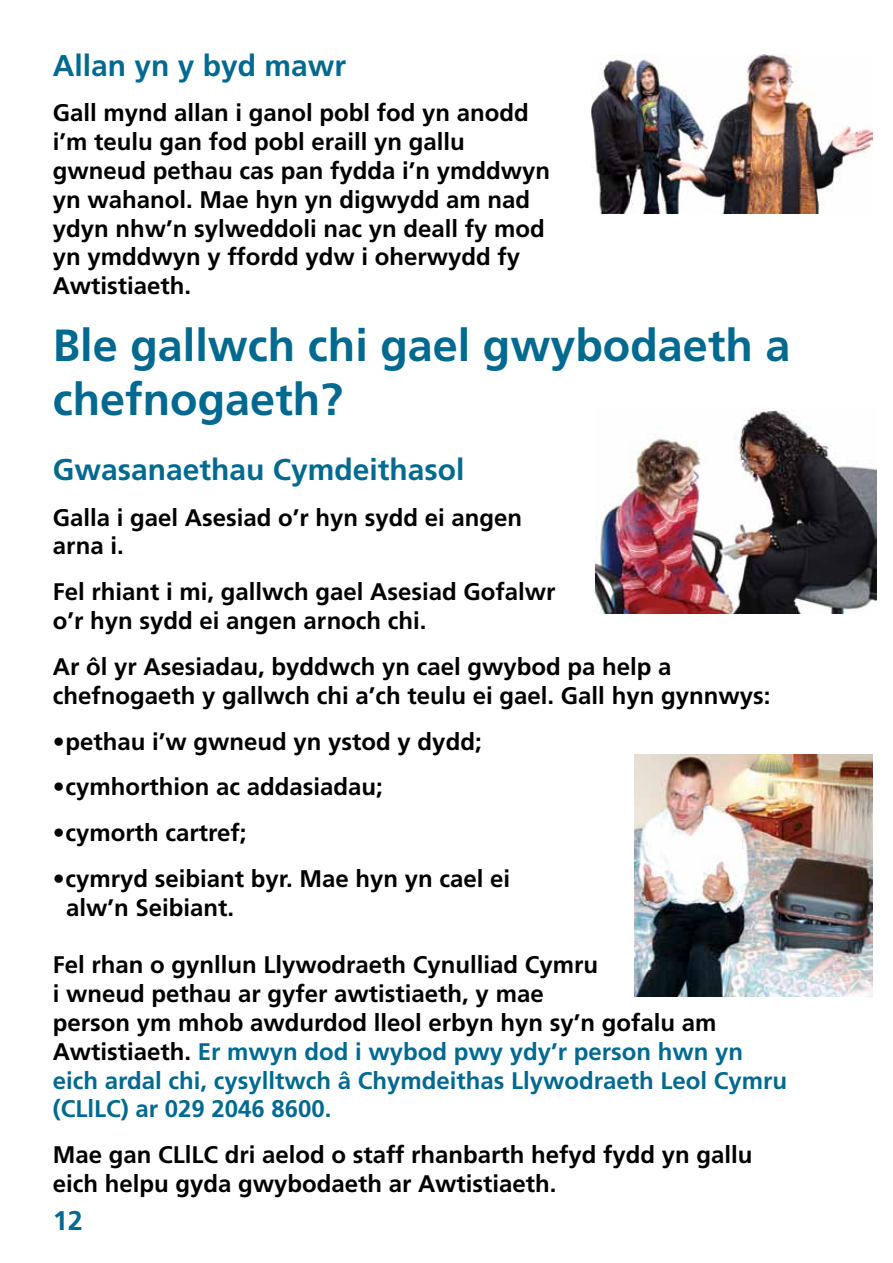
<style>
.page{position:relative;width:893px;height:1263px;background:#fff}
.page>*{position:absolute;margin:0;border:0;box-sizing:border-box;transform-origin:0 0}
.t1{font:700 45px/54px "Frutiger LT Std";color:#006990}
.t2{font:700 30px "Frutiger LT Std";color:#006990}
.t3{font:700 27px "Frutiger LT Std";color:#006990}
.t4{font:700 24px/28.8px "Frutiger LT Std";color:#000}
.s1{color:#006990}
</style>
<div class="page">
<img style="left:591px;top:54px;width:281px;height:159px">
<img style="left:595px;top:410px;width:282px;height:203px">
<img style="left:634px;top:755px;width:238px;height:242px">
<p class="t2" style="left:53px;top:48px;width:295px">Allan yn y byd mawr</p>
<p class="t4" style="left:53px;top:99px;width:499px">Gall mynd allan i ganol pobl fod yn anodd i’m teulu gan fod pobl eraill yn gallu gwneud pethau cas pan fydda i’n ymddwyn yn wahanol. Mae hyn yn digwydd am nad ydyn nhw’n sylweddoli nac yn deall fy mod yn ymddwyn y ffordd ydw i oherwydd fy Awtistiaeth.</p>
<h1 class="t1" style="left:53px;top:319px;width:739px">Ble gallwch chi gael gwybodaeth a chefnogaeth?</h1>
<p class="t2" style="left:53px;top:452px;width:413px">Gwasanaethau Cymdeithasol</p>
<p class="t4" style="left:53px;top:503px;width:471px">Galla i gael Asesiad o’r hyn sydd ei angen arna i.</p>
<p class="t4" style="left:53px;top:578px;width:504px">Fel rhiant i mi, gallwch gael Asesiad Gofalwr o’r hyn sydd ei angen arnoch chi.</p>
<p class="t4" style="left:53px;top:652px;width:719px">Ar ôl yr Asesiadau, byddwch yn cael gwybod pa help a chefnogaeth y gallwch chi a’ch teulu ei gael. Gall hyn gynnwys:</p>
<p class="t4" style="left:53px;top:727px;width:430px">• pethau i’w gwneud yn ystod y dydd;</p>
<p class="t4" style="left:53px;top:773px;width:332px">• cymhorthion ac addasiadau;</p>
<p class="t4" style="left:53px;top:818px;width:195px">• cymorth cartref;</p>
<p class="t4" style="left:66px;top:864px;width:445px;text-indent:-13px">• cymryd seibiant byr. Mae hyn yn cael ei alw’n Seibiant.</p>
<p class="t4" style="left:53px;top:951px;width:736px">Fel rhan o gynllun Llywodraeth Cynulliad Cymru<br>i wneud pethau ar gyfer awtistiaeth, y mae<br>person ym mhob awdurdod lleol erbyn hyn sy’n gofalu am Awtistiaeth. <span class="s1">Er mwyn dod i wybod pwy ydy’r person hwn yn eich ardal chi, cysylltwch â Chymdeithas Llywodraeth Leol Cymru (CLlLC) ar 029 2046 8600.</span></p>
<p class="t4" style="left:53px;top:1141px;width:701px">Mae gan CLlLC dri aelod o staff rhanbarth hefyd fydd yn gallu eich helpu gyda gwybodaeth ar Awtistiaeth.</p>
<p class="t3" style="left:53px;top:1205px;width:32px">12</p>
</div>
